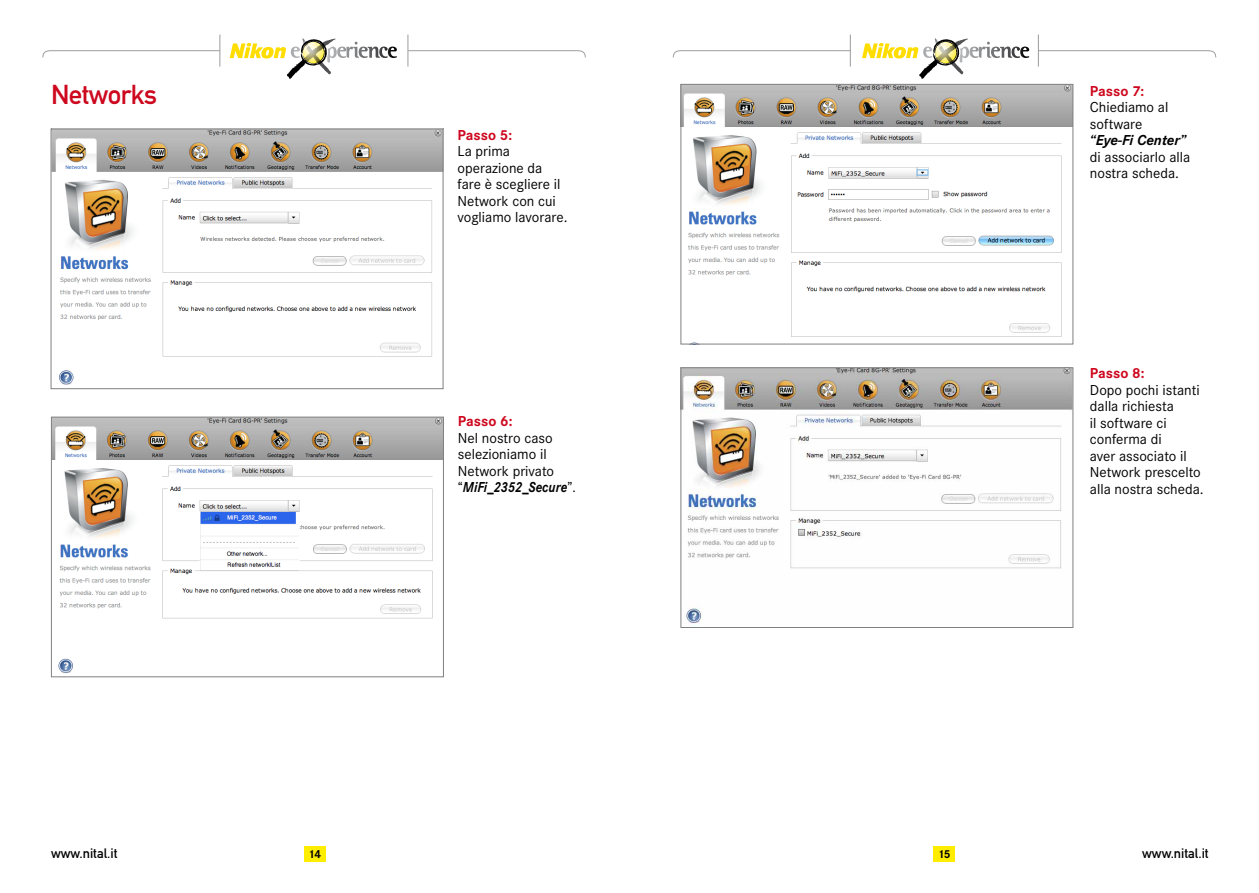
<style>
.page{position:relative;width:1259px;height:893px;background:#fff}
.page>*{position:absolute;margin:0;border:0;box-sizing:border-box;transform-origin:0 0}
.t1{font:27px "DIN Mittelschrift Std";color:#cd071e}
.t2{font:15px/16.5px "Corporate S";color:#000}
.t3{font:700 15px "Corporate S";color:#cd071e}
.t4{font:italic 700 15px "Corporate S";color:#000}
.t5{font:13.5px "DIN Mittelschrift Std";color:#000}
.t6{font:700 12px "Corporate S";color:#000}
.s1{font-weight:700;font-style:italic}
</style>
<div class="page">
<svg style="left:230px;top:39px;width:167px;height:40px"></svg>
<svg style="left:862px;top:39px;width:167px;height:40px"></svg>
<div style="left:304px;top:845px;width:21px;height:16px;background:#ffed00"></div>
<hr style="left:407px;top:35px;width:1px;height:32px;background:#9a9c9d">
<hr style="left:219px;top:35px;width:1px;height:32px;background:#9a9c9d">
<svg style="left:42px;top:50px;width:179px;height:8px"></svg>
<svg style="left:407px;top:50px;width:179px;height:8px"></svg>
<div style="left:933px;top:845px;width:22px;height:16px;background:#ffed00"></div>
<hr style="left:1038px;top:35px;width:1px;height:32px;background:#9a9c9d">
<hr style="left:850px;top:35px;width:1px;height:32px;background:#9a9c9d">
<svg style="left:672px;top:50px;width:179px;height:8px"></svg>
<svg style="left:1038px;top:50px;width:178px;height:8px"></svg>
<img style="left:53px;top:131px;width:388px;height:254px">
<div style="left:51px;top:129px;width:392px;height:260px;border:1px solid #808080"></div>
<img style="left:53px;top:419px;width:389px;height:254px">
<div style="left:51px;top:417px;width:393px;height:260px;border:1px solid #808080"></div>
<img style="left:682px;top:86px;width:389px;height:251px">
<div style="left:680px;top:84px;width:393px;height:260px;border:1px solid #808080"></div>
<img style="left:682px;top:369px;width:389px;height:257px">
<div style="left:680px;top:367px;width:393px;height:261px;border:1px solid #808080"></div>
<h1 class="t1" style="left:51px;top:79px;width:108px">Networks</h1>
<p class="t3" style="left:457px;top:126px;width:56px">Passo 5:</p>
<p class="t2" style="left:457px;top:143px;width:111px">La prima operazione da fare è scegliere il<br>Network con cui vogliamo lavorare.</p>
<p class="t3" style="left:458px;top:413px;width:56px">Passo 6:</p>
<p class="t2" style="left:458px;top:429px;width:119px">Nel nostro caso selezioniamo il<br>Network privato “<span class="s1">MiFi_2352_Secure</span>”.</p>
<p class="t3" style="left:1090px;top:82px;width:56px">Passo 7:</p>
<p class="t2" style="left:1090px;top:99px;width:80px">Chiediamo al software</p>
<p class="t4" style="left:1090px;top:132px;width:97px">“Eye-Fi Center”</p>
<p class="t2" style="left:1090px;top:149px;width:102px">di associarlo alla nostra scheda.</p>
<p class="t3" style="left:1090px;top:365px;width:56px">Passo 8:</p>
<p class="t2" style="left:1090px;top:382px;width:115px">Dopo pochi istanti dalla richiesta<br>il software ci conferma di<br>aver associato il<br>Network prescelto alla nostra scheda.</p>
<p class="t5" style="left:51px;top:846px;width:68px">www.nital.it</p>
<p class="t6" style="left:308px;top:848px;width:14px">14</p>
<p class="t6" style="left:937px;top:848px;width:14px">15</p>
<p class="t5" style="left:1142px;top:846px;width:68px">www.nital.it</p>
</div>
